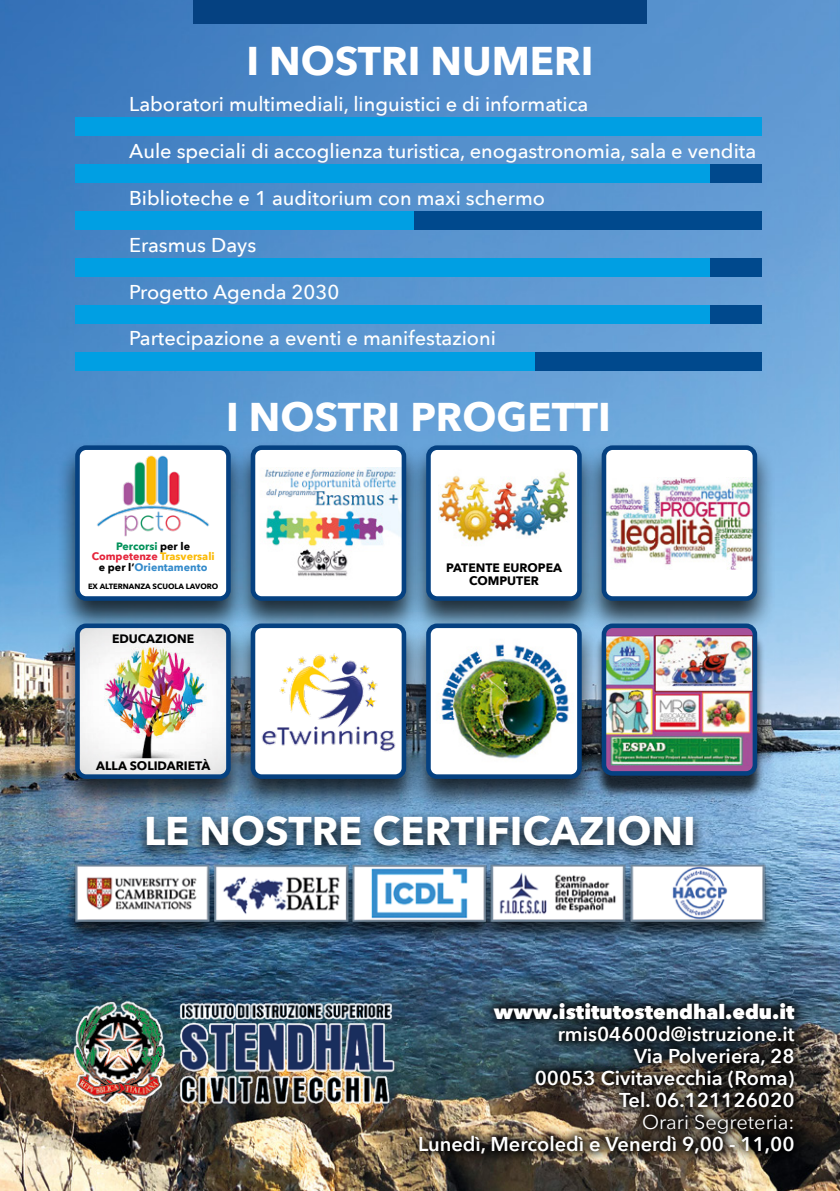
<style>
.page{position:relative;width:840px;height:1191px;background:#fff}
.page>*{position:absolute;margin:0;border:0;box-sizing:border-box;transform-origin:0 0}
.t1{font:700 40px "Avenir Next";color:#fff}
.t2{font:500 20px "Avenir Next";color:#fff}
.t3{font:600 20px/22px "Avenir Next";color:#fff;text-align:right}
.t4{font:800 20px "Avenir Next";color:#fff}
.t5{font:20px "Avenir Next";color:#fff}
.t6{font:700 12.2px/12.2px "Avenir Next";color:#000;text-align:center}
.t7{font:700 10.6px/10.6px "Avenir Next";color:#358bcb;text-align:center}
.t8{font:700 7.6px "Avenir Next";color:#000}
.s1{color:#019159}
.s2{color:#000}
.s3{color:#e5233a}
.s4{color:#fbba06}
</style>
<div class="page">
<img style="left:0;top:0;width:839px;height:1191px">
<svg style="left:134px;top:810px;width:571px;height:49px;background:#496c89"></svg>
<div style="left:56px;top:442px;width:193px;height:193px;background:#000;opacity:.75"></div>
<div style="left:77px;top:448px;width:151px;height:150px;background:#fff;border-radius:9px"></div>
<img style="left:97px;top:455px;width:112px;height:82px">
<div style="left:75px;top:445px;width:155px;height:156px;border:5px solid #054181;border-radius:9px"></div>
<div style="left:56px;top:620px;width:193px;height:193px;background:#000;opacity:.75"></div>
<img style="left:81px;top:629px;width:143px;height:144px">
<div style="left:75px;top:623px;width:155px;height:156px;border:5px solid #054181;border-radius:9px"></div>
<div style="left:582px;top:442px;width:193px;height:193px;background:#000;opacity:.75"></div>
<div style="left:603px;top:448px;width:151px;height:150px;background:#fff;border-radius:9px"></div>
<img style="left:607px;top:477px;width:143px;height:92px">
<div style="left:601px;top:445px;width:155px;height:156px;border:5px solid #054181;border-radius:9px"></div>
<div style="left:232px;top:442px;width:193px;height:193px;background:#000;opacity:.75"></div>
<div style="left:253px;top:448px;width:150px;height:150px;background:#fff;border-radius:9px"></div>
<img style="left:265px;top:467px;width:135px;height:109px">
<div style="left:250px;top:445px;width:156px;height:156px;border:5px solid #054181;border-radius:9px"></div>
<div style="left:232px;top:620px;width:193px;height:193px;background:#000;opacity:.75"></div>
<div style="left:253px;top:626px;width:150px;height:150px;background:#fff;border-radius:9px"></div>
<img style="left:261px;top:653px;width:135px;height:99px">
<div style="left:250px;top:623px;width:156px;height:156px;border:5px solid #054181;border-radius:9px"></div>
<div style="left:593px;top:630px;width:171px;height:169px;background:#000;opacity:.75"></div>
<div style="left:603px;top:626px;width:151px;height:147px;background:#a6519a;border-radius:9px"></div>
<img style="left:607px;top:635px;width:143px;height:131px">
<div style="left:601px;top:623px;width:155px;height:152px;border:5px solid #054181;border-radius:9px"></div>
<div style="left:407px;top:442px;width:193px;height:193px;background:#000;opacity:.75"></div>
<div style="left:428px;top:448px;width:151px;height:150px;background:#fff;border-radius:9px"></div>
<img style="left:438px;top:469px;width:131px;height:73px">
<div style="left:426px;top:445px;width:155px;height:156px;border:5px solid #054181;border-radius:9px"></div>
<div style="left:407px;top:620px;width:193px;height:193px;background:#000;opacity:.75"></div>
<div style="left:428px;top:626px;width:151px;height:150px;background:#fff;border-radius:9px"></div>
<img style="left:441px;top:644px;width:128px;height:115px">
<div style="left:426px;top:623px;width:155px;height:156px;border:5px solid #054181;border-radius:9px"></div>
<div style="left:63px;top:863px;width:712px;height:81px;background:#000;opacity:.75"></div>
<img style="left:71px;top:859px;width:698px;height:68px">
<div style="left:75px;top:118px;width:686px;height:18px;background:#009fe3"></div>
<div style="left:75px;top:165px;width:686px;height:18px;background:#009fe3"></div>
<div style="left:710px;top:165px;width:51px;height:18px;background:#00498d"></div>
<div style="left:75px;top:211px;width:686px;height:19px;background:#009fe3"></div>
<div style="left:414px;top:211px;width:347px;height:19px;background:#00498d"></div>
<div style="left:75px;top:258px;width:686px;height:19px;background:#009fe3"></div>
<div style="left:710px;top:258px;width:51px;height:19px;background:#00498d"></div>
<div style="left:75px;top:305px;width:686px;height:19px;background:#009fe3"></div>
<div style="left:710px;top:305px;width:51px;height:19px;background:#00498d"></div>
<div style="left:75px;top:352px;width:686px;height:19px;background:#009fe3"></div>
<div style="left:535px;top:352px;width:226px;height:19px;background:#00498d"></div>
<img style="left:406px;top:991px;width:400px;height:173px">
<img style="left:58px;top:990px;width:352px;height:125px">
<div style="left:193px;top:0;width:453px;height:23px;background:#054181"></div>
<h1 class="t1" style="left:246px;top:26px;width:348px">I NOSTRI NUMERI</h1>
<p class="t2" style="left:129px;top:87px;width:460px">Laboratori multimediali, linguistici e di informatica</p>
<p class="t2" style="left:129px;top:134px;width:628px">Aule speciali di accoglienza turistica, enogastronomia, sala e vendita</p>
<p class="t2" style="left:129px;top:180px;width:417px">Biblioteche e 1 auditorium con maxi schermo</p>
<p class="t2" style="left:129px;top:228px;width:129px">Erasmus Days</p>
<p class="t2" style="left:129px;top:274px;width:211px">Progetto Agenda 2030</p>
<p class="t2" style="left:129px;top:321px;width:368px">Partecipazione a eventi e manifestazioni</p>
<h1 class="t1" style="left:226px;top:382px;width:386px">I NOSTRI PROGETTI</h1>
<p class="t7" style="left:92px;top:540px;width:124px"><span class="s1">Percorsi</span> <span class="s2">per le<br></span><span class="s3">Competenze</span> <span class="s4">Trasversali </span><span class="s2">e per l’</span>Orientamento</p>
<p class="t8" style="left:88px;top:580px;width:132px">EX ALTERNANZA SCUOLA LAVORO</p>
<p class="t6" style="left:112px;top:633px;width:84px">EDUCAZIONE</p>
<p class="t6" style="left:446px;top:562px;width:117px">PATENTE EUROPEA<br>COMPUTER</p>
<p class="t6" style="left:96px;top:760px;width:115px">ALLA SOLIDARIETÀ</p>
<h1 class="t1" style="left:144px;top:796px;width:552px">LE NOSTRE CERTIFICAZIONI</h1>
<p class="t4" style="left:493px;top:999px;width:302px">www.istitutostendhal.edu.it</p>
<p class="t3" style="left:534px;top:1022px;width:261px">rmis04600d@istruzione.it<br>Via Polveriera, 28<br>00053 Civitavecchia (Roma)<br>Tel. 06.121126020</p>
<p class="t5" style="left:642px;top:1104px;width:154px">Orari Segreteria:</p>
<p class="t3" style="left:418px;top:1132px;width:378px">Lunedì, Mercoledì e Venerdì 9,00 - 11,00</p>
</div>
